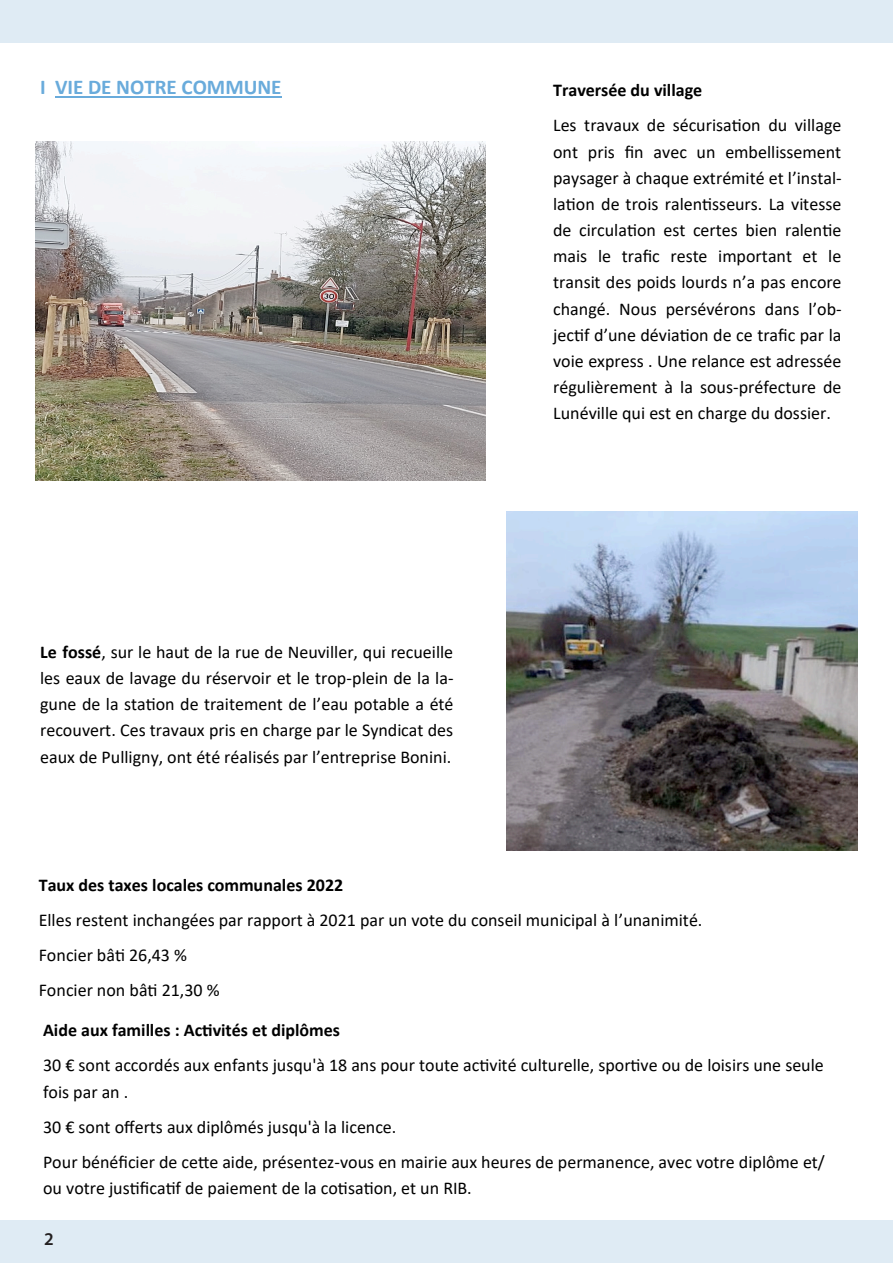
<style>
.page{position:relative;width:893px;height:1263px;background:#fff}
.page>*{position:absolute;margin:0;border:0;box-sizing:border-box;transform-origin:0 0}
.t1{font:700 21px "Calibri";color:#69abdb}
.t2{font:18px/26.1px "Calibri";color:#000}
.t3{font:700 18px "Calibri";color:#000}
.t4{font:600 18px "Myriad Pro";color:#231f20}
.s1{font-weight:700}
</style>
<div class="page">
<hr style="left:55px;top:96px;width:227px;height:2px;background:#69abdb">
<img style="left:35px;top:141px;width:450px;height:339px">
<img style="left:506px;top:511px;width:351px;height:340px">
<div style="left:0;top:1220px;width:893px;height:43px;background:#dfebf4"></div>
<div style="left:0;top:0;width:893px;height:43px;background:#dfebf4"></div>
<p class="t1" style="left:40px;top:72px;width:243px">I VIE DE NOTRE COMMUNE</p>
<p class="t2" style="left:40px;top:638px;width:415px;text-align:justify"><span class="s1">Le fossé</span>, sur le haut de la rue de Neuviller, qui recueille les eaux de lavage du réservoir et le trop-plein de la la&shy;gune de la station de traitement de l’eau potable a été recouvert. Ces travaux pris en charge par le Syndicat des eaux de Pulligny, ont été réalisés par l’entreprise Bonini.</p>
<p class="t3" style="left:553px;top:78px;width:151px">Traversée du village</p>
<p class="t2" style="left:553px;top:112px;width:290px;text-align:justify">Les travaux de sécurisation du village ont pris fin avec un embellissement paysager à chaque extrémité et l’instal&shy;lation de trois ralentisseurs. La vitesse de circulation est certes bien ralentie mais le trafic reste important et le transit des poids lourds n’a pas encore changé. Nous persévérons dans l’ob&shy;jectif d’une déviation de ce trafic par la voie express . Une relance est adressée régulièrement à la sous-préfecture de Lunéville qui est en charge du dossier.</p>
<p class="t3" style="left:39px;top:872px;width:306px">Taux des taxes locales communales 2022</p>
<p class="t2" style="left:39px;top:902px;width:665px;line-height:35.2px">Elles restent inchangées par rapport à 2021 par un vote du conseil municipal à l’unanimité.<br>Foncier bâti 26,43 %<br>Foncier non bâti 21,30 %</p>
<p class="t3" style="left:43px;top:1017px;width:299px">Aide aux familles : Activités et diplômes</p>
<p class="t2" style="left:43px;top:1052px;width:782px">30 € sont accordés aux enfants jusqu'à 18 ans pour toute activité culturelle, sportive ou de loisirs une seule fois par an .</p>
<p class="t2" style="left:43px;top:1109px;width:783px;line-height:35.1px">30 € sont offerts aux diplômés jusqu'à la licence.<br>Pour bénéficier de cette aide, présentez-vous en mairie aux heures de permanence, avec votre diplôme et/</p>
<p class="t2" style="left:43px;top:1174px;width:430px">ou votre justificatif de paiement de la cotisation, et un RIB.</p>
<p class="t4" style="left:44px;top:1227px;width:11px">2</p>
</div>
